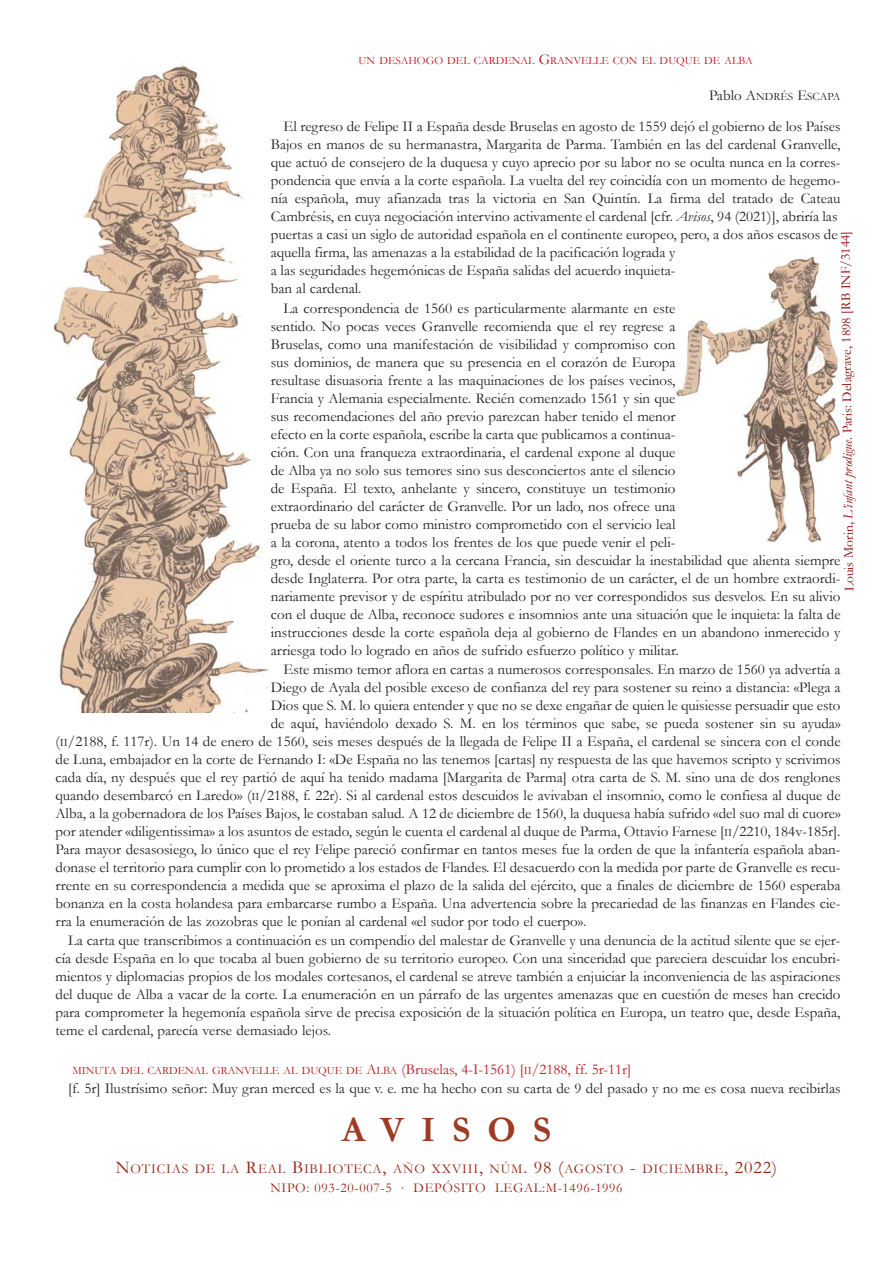
<style>
.page{position:relative;width:893px;height:1263px;background:#fff}
.page>*{position:absolute;margin:0;border:0;box-sizing:border-box;transform-origin:0 0}
.t1{font:700 36px "Garamond";letter-spacing:.47em;color:#9f3b25}
.t2{font:15px "Garamond";color:#231f20}
.t3{font:13.5px/18.6px "Garamond";letter-spacing:.06em;color:#952413;text-align:center}
.t4{font:13.5px "Garamond";color:#8b0605}
.t5{font:11.25px "Garamond";color:#bb1621}
.t6{font:11.25px "Garamond";color:#231f20}
.s1{font-size:15px}
.s2{font-style:italic}
.s3{font-size:11.25px}
.s4{font-size:18px}
</style>
<div class="page">
<img style="left:54px;top:63px;width:216px;height:649px">
<img style="left:677px;top:258px;width:162px;height:284px">
<p class="t5" style="left:359px;top:54px;width:396px">UN DESAHOGO DEL CARDENAL <span class="s1">G</span>RANVELLE CON EL DUQUE DE ALBA</p>
<p class="t6" style="left:709px;top:90px;width:133px"><span class="s1">Pablo A</span>NDRÉS <span class="s1">E</span>SCAPA</p>
<p class="t2" style="left:284px;top:118px;width:559px">El regreso de Felipe II a España desde Bruselas en agosto de 1559 dejó el gobierno de los Países</p>
<p class="t2" style="left:271px;top:136px;width:571px">Bajos en manos de su hermanastra, Margarita de Parma. También en las del cardenal Granvelle,</p>
<p class="t2" style="left:271px;top:154px;width:571px">que actuó de consejero de la duquesa y cuyo aprecio por su labor no se oculta nunca en la corres-</p>
<p class="t2" style="left:271px;top:172px;width:571px">pondencia que envía a la corte española. La vuelta del rey coincidía con un momento de hegemo-</p>
<p class="t2" style="left:271px;top:190px;width:571px">nía española, muy afianzada tras la victoria en San Quintín. La firma del tratado de Cateau</p>
<p class="t2" style="left:271px;top:208px;width:568px">Cambrésis, en cuya negociación intervino activamente el cardenal [cfr. <span class="s2">Avisos</span>, 94 (2021)], abriría las</p>
<p class="t2" style="left:271px;top:226px;width:568px">puertas a casi un siglo de autoridad española en el continente europeo, pero, a dos años escasos de</p>
<p class="t2" style="left:271px;top:244px;width:406px">aquella firma, las amenazas a la estabilidad de la pacificación lograda y</p>
<p class="t2" style="left:271px;top:262px;width:406px">a las seguridades hegemónicas de España salidas del acuerdo inquieta-</p>
<p class="t2" style="left:271px;top:280px;width:92px">ban al cardenal.</p>
<p class="t2" style="left:284px;top:300px;width:393px">La correspondencia de 1560 es particularmente alarmante en este</p>
<p class="t2" style="left:271px;top:318px;width:406px">sentido. No pocas veces Granvelle recomienda que el rey regrese a</p>
<p class="t2" style="left:271px;top:336px;width:406px">Bruselas, como una manifestación de visibilidad y compromiso con</p>
<p class="t2" style="left:271px;top:354px;width:406px">sus dominios, de manera que su presencia en el corazón de Europa</p>
<p class="t2" style="left:271px;top:372px;width:406px">resultase disuasoria frente a las maquinaciones de los países vecinos,</p>
<p class="t2" style="left:271px;top:390px;width:406px">Francia y Alemania especialmente. Recién comenzado 1561 y sin que</p>
<p class="t2" style="left:271px;top:408px;width:406px">sus recomendaciones del año previo parezcan haber tenido el menor</p>
<p class="t2" style="left:271px;top:426px;width:406px">efecto en la corte española, escribe la carta que publicamos a continua-</p>
<p class="t2" style="left:271px;top:444px;width:406px">ción. Con una franqueza extraordinaria, el cardenal expone al duque</p>
<p class="t2" style="left:271px;top:462px;width:406px">de Alba ya no solo sus temores sino sus desconciertos ante el silencio</p>
<p class="t2" style="left:271px;top:480px;width:406px">de España. El texto, anhelante y sincero, constituye un testimonio</p>
<p class="t2" style="left:271px;top:498px;width:406px">extraordinario del carácter de Granvelle. Por un lado, nos ofrece una</p>
<p class="t2" style="left:271px;top:516px;width:406px">prueba de su labor como ministro comprometido con el servicio leal</p>
<p class="t2" style="left:271px;top:534px;width:406px">a la corona, atento a todos los frentes de los que puede venir el peli-</p>
<p class="t2" style="left:271px;top:552px;width:571px">gro, desde el oriente turco a la cercana Francia, sin descuidar la inestabilidad que alienta siempre</p>
<p class="t2" style="left:271px;top:570px;width:571px">desde Inglaterra. Por otra parte, la carta es testimonio de un carácter, el de un hombre extraordi-</p>
<p class="t2" style="left:271px;top:588px;width:571px">nariamente previsor y de espíritu atribulado por no ver correspondidos sus desvelos. En su alivio</p>
<p class="t2" style="left:271px;top:606px;width:571px">con el duque de Alba, reconoce sudores e insomnios ante una situación que le inquieta: la falta de</p>
<p class="t2" style="left:271px;top:624px;width:571px">instrucciones desde la corte española deja al gobierno de Flandes en un abandono inmerecido y</p>
<p class="t2" style="left:271px;top:642px;width:409px">arriesga todo lo logrado en años de sufrido esfuerzo político y militar.</p>
<p class="t2" style="left:284px;top:661px;width:558px">Este mismo temor aflora en cartas a numerosos corresponsales. En marzo de 1560 ya advertía a</p>
<p class="t2" style="left:271px;top:679px;width:571px">Diego de Ayala del posible exceso de confianza del rey para sostener su reino a distancia: «Plega a</p>
<p class="t2" style="left:271px;top:697px;width:571px">Dios que S. M. lo quiera entender y que no se dexe engañar de quien le quisiesse persuadir que esto</p>
<p class="t2" style="left:271px;top:715px;width:571px">de aquí, haviéndolo dexado S. M. en los términos que sabe, se pueda sostener sin su ayuda»</p>
<p class="t2" style="left:55px;top:733px;width:787px">(<span class="s3">II</span>/2188, f. 117r). Un 14 de enero de 1560, seis meses después de la llegada de Felipe II a España, el cardenal se sincera con el conde</p>
<p class="t2" style="left:56px;top:751px;width:786px">de Luna, embajador en la corte de Fernando I: «De España no las tenemos [cartas] ny respuesta de las que havemos scripto y scrivimos</p>
<p class="t2" style="left:56px;top:769px;width:786px">cada día, ny después que el rey partió de aquí ha tenido madama [Margarita de Parma] otra carta de S. M. sino una de dos renglones</p>
<p class="t2" style="left:56px;top:787px;width:787px">quando desembarcó en Laredo» (<span class="s3">II</span>/2188, f. 22r). Si al cardenal estos descuidos le avivaban el insomnio, como le confiesa al duque de</p>
<p class="t2" style="left:55px;top:805px;width:786px">Alba, a la gobernadora de los Países Bajos, le costaban salud. A 12 de diciembre de 1560, la duquesa había sufrido «del suo mal di cuore»</p>
<p class="t2" style="left:55px;top:823px;width:786px">por atender «diligentissima» a los asuntos de estado, según le cuenta el cardenal al duque de Parma, Ottavio Farnese [<span class="s3">II</span>/2210, 184v-185r].</p>
<p class="t2" style="left:56px;top:841px;width:786px">Para mayor desasosiego, lo único que el rey Felipe pareció confirmar en tantos meses fue la orden de que la infantería española aban-</p>
<p class="t2" style="left:56px;top:859px;width:786px">donase el territorio para cumplir con lo prometido a los estados de Flandes. El desacuerdo con la medida por parte de Granvelle es recu-</p>
<p class="t2" style="left:56px;top:877px;width:786px">rrente en su correspondencia a medida que se aproxima el plazo de la salida del ejército, que a finales de diciembre de 1560 esperaba</p>
<p class="t2" style="left:56px;top:895px;width:786px">bonanza en la costa holandesa para embarcarse rumbo a España. Una advertencia sobre la precariedad de las finanzas en Flandes cie-</p>
<p class="t2" style="left:56px;top:913px;width:532px">rra la enumeración de las zozobras que le ponían al cardenal «el sudor por todo el cuerpo».</p>
<p class="t2" style="left:68px;top:932px;width:774px">La carta que transcribimos a continuación es un compendio del malestar de Granvelle y una denuncia de la actitud silente que se ejer-</p>
<p class="t2" style="left:56px;top:950px;width:786px">cía desde España en lo que tocaba al buen gobierno de su territorio europeo. Con una sinceridad que pareciera descuidar los encubri-</p>
<p class="t2" style="left:56px;top:968px;width:786px">mientos y diplomacias propios de los modales cortesanos, el cardenal se atreve también a enjuiciar la inconveniencia de las aspiraciones</p>
<p class="t2" style="left:56px;top:986px;width:786px">del duque de Alba a vacar de la corte. La enumeración en un párrafo de las urgentes amenazas que en cuestión de meses han crecido</p>
<p class="t2" style="left:56px;top:1004px;width:786px">para comprometer la hegemonía española sirve de precisa exposición de la situación política en Europa, un teatro que, desde España,</p>
<p class="t2" style="left:56px;top:1022px;width:277px">teme el cardenal, parecía verse demasiado lejos.</p>
<p class="t5" style="left:72px;top:1064px;width:560px">MINUTA DEL CARDENAL GRANVELLE AL DUQUE DE <span class="s1">A</span>LBA <span class="s1">(Bruselas, 4-I-1561) [</span>II<span class="s1">/2188, ff. 5r-11r]</span></p>
<p class="t2" style="left:68px;top:1080px;width:774px">[f. 5r] Ilustrísimo señor: Muy gran merced es la que v. e. me ha hecho con su carta de 9 del pasado y no me es cosa nueva recibirlas</p>
<p class="t4" style="left:843px;top:591px;width:362px;rotate:-91deg">Louis Morin, <span class="s2">L’infant prodigue</span>. Paris: Delagrave, 1898 [RB INF/3144]</p>
<p class="t1" style="left:342px;top:1109px;width:211px">AVISOS</p>
<p class="t3" style="left:116px;top:1160px;width:663px"><span class="s4">N</span>OTICIAS DE LA <span class="s4">R</span>EAL <span class="s4">B</span>IBLIOTECA<span class="s4">,</span> AÑO XXVIII<span class="s4">,</span> NÚM<span class="s4">. 98 (</span>AGOSTO <span class="s4">-</span> DICIEMBRE<span class="s4">, 2022)<br></span>NIPO: 093-20-007-5 · DEPÓSITO LEGAL:M-1496-1996</p>
</div>
